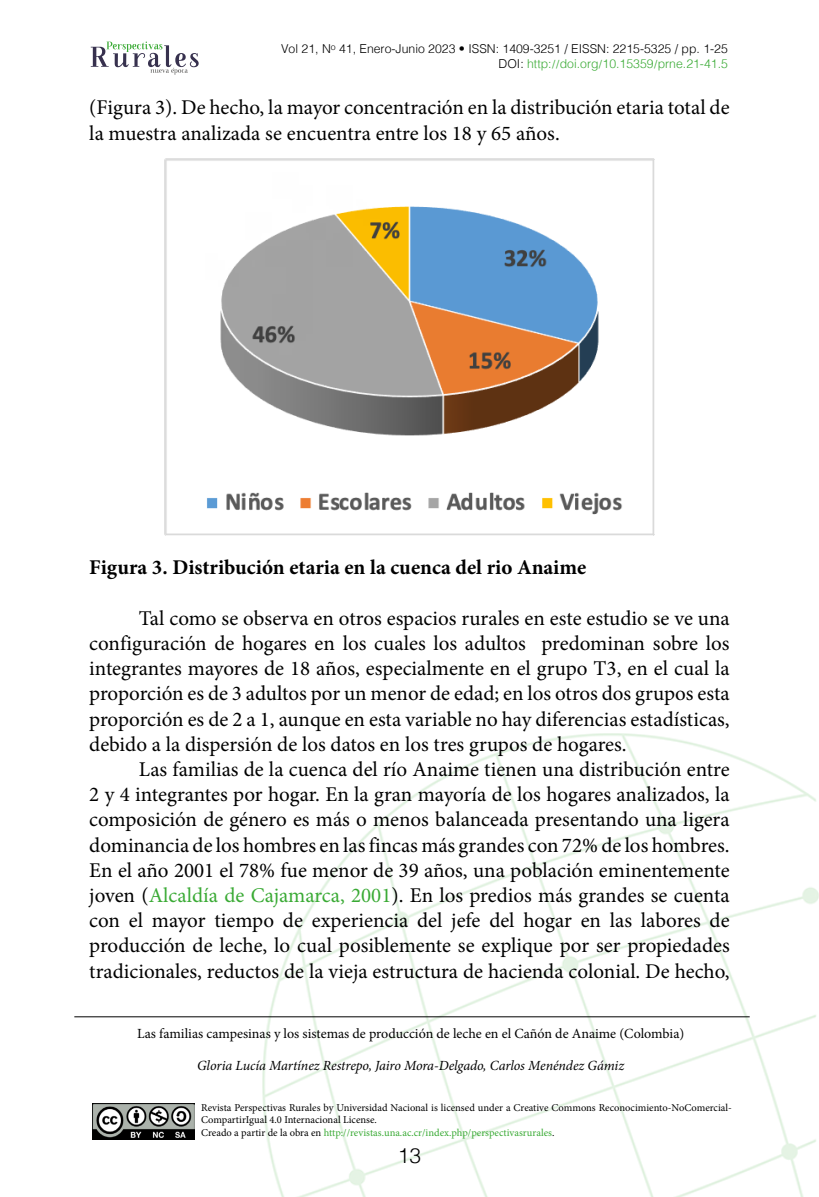
<style>
.page{position:relative;width:819px;height:1197px;background:#fff}
.page>*{position:absolute;margin:0;border:0;box-sizing:border-box;transform-origin:0 0}
.t1{font:21px/25.2px "Minion Pro";color:#000;text-align:justify}
.t2{font:700 21px "Minion Pro";color:#000}
.t3{font:300 21px "Helvetica";color:#000}
.t4{font:14px "Minion Pro";color:#000}
.t5{font:italic 14px "Minion Pro";letter-spacing:-.005em;color:#000}
.t6{font:300 12.25px/14.7px "Helvetica";color:#000;text-align:right}
.t7{font:10.5px/12.6px "Minion Pro";color:#000}
.s1{color:#3aaa35}
.s2{font-family:"Minion Pro";font-weight:400;color:#3aaa35}
</style>
<div class="page">
<img style="left:263px;top:734px;width:556px;height:463px">
<svg style="left:91px;top:42px;width:108px;height:33px"></svg>
<img style="left:92px;top:1103px;width:103px;height:36px">
<hr style="left:74px;top:1017px;width:676px;height:1px;background:#000">
<img style="left:164px;top:159px;width:491px;height:376px">
<p class="t6" style="left:281px;top:41px;width:448px">Vol 21, N<sup>o</sup> 41, Enero-Junio 2023 • ISSN: 1409-3251 / EISSN: 2215-5325 / pp. 1-25<br>DOI: <span class="s1">http:</span><span class="s2">//</span><span class="s1">doi.org</span><span class="s2">/</span><span class="s1">10.15359</span><span class="s2">/</span><span class="s1">prne.21-41.5</span></p>
<p class="t1" style="left:89px;top:95px;width:642px">(Figura 3). De hecho, la mayor concentración en la distribución etaria total de la muestra analizada se encuentra entre los 18 y 65 años.</p>
<p class="t2" style="left:89px;top:553px;width:499px">Figura 3. Distribución etaria en la cuenca del rio Anaime</p>
<p class="t1" style="left:89px;top:606px;width:642px;text-indent:50px">Tal como se observa en otros espacios rurales en este estudio se ve una configuración de hogares en los cuales los adultos predominan sobre los integrantes mayores de 18 años, especialmente en el grupo T3, en el cual la proporción es de 3 adultos por un menor de edad; en los otros dos grupos esta proporción es de 2 a 1, aunque en esta variable no hay diferencias estadísticas, debido a la dispersión de los datos en los tres grupos de hogares.</p>
<p class="t1" style="left:89px;top:757px;width:642px;text-indent:50px">Las familias de la cuenca del río Anaime tienen una distribución entre 2 y 4 integrantes por hogar. En la gran mayoría de los hogares analizados, la composición de género es más o menos balanceada presentando una ligera dominancia de los hombres en las fincas más grandes con 72% de los hombres.<br>En el año 2001 el 78% fue menor de 39 años, una población eminentemente joven (<span class="s1">Alcaldía de Cajamarca, 2001</span>). En los predios más grandes se cuenta con el mayor tiempo de experiencia del jefe del hogar en las labores de producción de leche, lo cual posiblemente se explique por ser propiedades tradicionales, reductos de la vieja estructura de hacienda colonial. De hecho,</p>
<p class="t4" style="left:137px;top:1024px;width:549px">Las familias campesinas y los sistemas de producción de leche en el Cañón de Anaime (Colombia)</p>
<p class="t5" style="left:197px;top:1056px;width:429px">Gloria Lucía Martínez Restrepo, Jairo Mora-Delgado, Carlos Menéndez Gámiz</p>
<p class="t7" style="left:201px;top:1101px;width:532px">Revista Perspectivas Rurales by Universidad Nacional is licensed under a Creative Commons Reconocimiento-NoComercial-<br>CompartirIgual 4.0 Internacional License.<br>Creado a partir de la obra en <span class="s1">http://revistas.una.ac.cr/index.php/perspectivasrurales</span>.</p>
<p class="t3" style="left:398px;top:1138px;width:25px">13</p>
</div>
